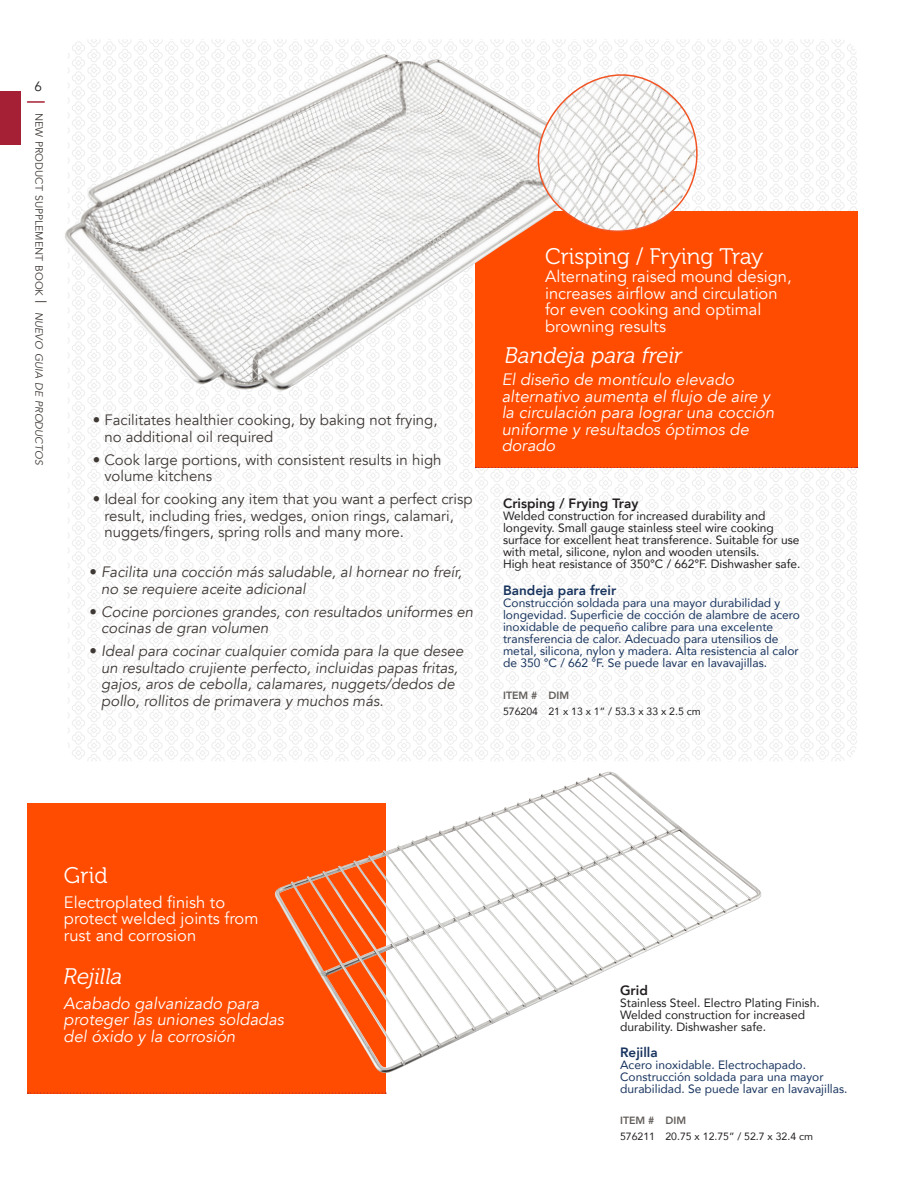
<style>
.page{position:relative;width:918px;height:1188px;background:#fff}
.page>*{position:absolute;margin:0;border:0;box-sizing:border-box;transform-origin:0 0}
.t1{font:22.5px "Museo 300";color:#fff}
.t2{font:italic 22.5px "Museo 300";color:#fff}
.t3{font:italic 16.5px/16.5px "Avenir";color:#fff}
.t4{font:16.5px/16.5px "Avenir";color:#fff}
.t5{font:italic 15px/16.5px "Avenir";color:#3e3835}
.t6{font:15px/16.5px "Avenir";color:#3e3835}
.ENGLISH_Cookware_Tab{font:800 13.5px "Avenir";color:#231f20}
.SPANISH_Cookware_Tab{font:800 13.5px "Avenir";color:#18345e}
.t7{font:13.5px "Avenir";color:#231f20}
.ENGLISH_Cookware_Tab-2{font:12px/12px "Avenir";color:#18345e}
.ENGLISH_Cookware_Tab-3{font:12px/12px "Avenir";color:#231f20}
.Item_Number{font:10.5px "Avenir";color:#231f20}
.t8{font:10.5px "Avenir";color:#3e3835}
.table_headers{font:800 10.5px "Avenir";color:#615c59}
.s1{font-size:15px}
.s2{font-style:italic}
.s3{font-style:normal}
</style>
<div class="page">
<svg style="left:28px;top:101px;width:16px;height:2px"></svg>
<div style="left:0;top:91px;width:20px;height:54px;background:#a62035"></div>
<div style="left:27px;top:804px;width:359px;height:290px;background:#ff4c00"></div>
<div style="left:68px;top:39px;width:789px;height:722px;background:linear-gradient(to right,#fafafa,#fafafa)"></div>
<div style="left:475px;top:211px;width:383px;height:257px;background:#ff4c00"></div>
<img style="left:65px;top:54px;width:445px;height:338px">
<svg style="left:475px;top:467px;width:383px;height:1px"></svg>
<svg style="left:28px;top:1093px;width:358px;height:1px"></svg>
<svg style="left:471px;top:39px;width:234px;height:201px"></svg>
<img style="left:323px;top:773px;width:278px;height:99px">
<p class="t7" style="left:35px;top:79px;width:9px">6</p>
<p class="t8" style="left:45px;top:113px;width:354px;rotate:90deg">new product supplement book <span class="s1">|</span> <span class="s2">nuevo guia de productos</span></p>
<p class="t6" style="left:104px;top:412px;width:335px;text-indent:-12px">• Facilitates healthier cooking, by baking not frying, no additional oil required</p>
<p class="t6" style="left:104px;top:451px;width:339px;text-indent:-12px">• Cook large portions, with consistent results in high volume kitchens</p>
<p class="t6" style="left:104px;top:491px;width:370px;text-indent:-12px">• Ideal for cooking any item that you want a perfect crisp result, including fries, wedges, onion rings, calamari, nuggets/fingers, spring rolls and many more.</p>
<p class="t5" style="left:101px;top:564px;width:362px;text-indent:-12px"><span class="s3">•</span> Facilita una cocción más saludable, al hornear no freír, no se requiere aceite adicional</p>
<p class="t5" style="left:101px;top:604px;width:373px;text-indent:-12px"><span class="s3">•</span> Cocine porciones grandes, con resultados uniformes en cocinas de gran volumen</p>
<p class="t5" style="left:101px;top:643px;width:364px;text-indent:-12px"><span class="s3">•</span> Ideal para cocinar cualquier comida para la que desee un resultado crujiente perfecto, incluidas papas fritas, gajos, aros de cebolla, calamares, nuggets/dedos de pollo, rollitos de primavera y muchos más.</p>
<p class="t1" style="left:545px;top:244px;width:220px">Crisping / Frying Tray</p>
<p class="t4" style="left:545px;top:269px;width:248px">Alternating raised mound design, increases airflow and circulation for even cooking and optimal browning results</p>
<p class="t2" style="left:505px;top:344px;width:179px">Bandeja para freir</p>
<p class="t3" style="left:502px;top:372px;width:274px">El diseño de montículo elevado alternativo aumenta el flujo de aire y la circulación para lograr una cocción uniforme y resultados óptimos de dorado</p>
<p class="ENGLISH_Cookware_Tab" style="left:503px;top:493px;width:137px">Crisping / Frying Tray</p>
<p class="ENGLISH_Cookware_Tab-3" style="left:503px;top:510px;width:299px">Welded construction for increased durability and longevity. Small gauge stainless steel wire cooking surface for excellent heat transference. Suitable for use with metal, silicone, nylon and wooden utensils.<br>High heat resistance of 350°C / 662°F. Dishwasher safe.</p>
<p class="SPANISH_Cookware_Tab" style="left:503px;top:580px;width:115px">Bandeja para freir</p>
<p class="ENGLISH_Cookware_Tab-2" style="left:503px;top:597px;width:298px">Construcción soldada para una mayor durabilidad y longevidad. Superficie de cocción de alambre de acero inoxidable de pequeño calibre para una excelente transferencia de calor. Adecuado para utensilios de metal, silicona, nylon y madera. Alta resistencia al calor de 350 °C / 662 °F. Se puede lavar en lavavajillas.</p>
<p class="table_headers" style="left:503px;top:687px;width:36px">ITEM #</p>
<p class="table_headers" style="left:548px;top:687px;width:22px">DIM</p>
<p class="Item_Number" style="left:503px;top:703px;width:37px">576204</p>
<p class="Item_Number" style="left:548px;top:703px;width:154px">21 x 13 x 1” / 53.3 x 33 x 2.5 cm</p>
<p class="t1" style="left:64px;top:863px;width:45px">Grid</p>
<p class="t4" style="left:64px;top:894px;width:196px">Electroplated finish to protect welded joints from rust and corrosion</p>
<p class="t2" style="left:64px;top:964px;width:60px">Rejilla</p>
<p class="t3" style="left:64px;top:995px;width:222px">Acabado galvanizado para proteger las uniones soldadas del óxido y la corrosión</p>
<p class="ENGLISH_Cookware_Tab" style="left:620px;top:980px;width:29px">Grid</p>
<p class="ENGLISH_Cookware_Tab-3" style="left:620px;top:997px;width:201px">Stainless Steel. Electro Plating Finish.<br>Welded construction for increased durability. Dishwasher safe.</p>
<p class="SPANISH_Cookware_Tab" style="left:620px;top:1041px;width:39px">Rejilla</p>
<p class="ENGLISH_Cookware_Tab-2" style="left:620px;top:1058px;width:229px">Acero inoxidable. Electrochapado.<br>Construcción soldada para una mayor durabilidad. Se puede lavar en lavavajillas.</p>
<p class="table_headers" style="left:620px;top:1112px;width:36px">ITEM #</p>
<p class="table_headers" style="left:665px;top:1112px;width:22px">DIM</p>
<p class="Item_Number" style="left:620px;top:1128px;width:37px">576211</p>
<p class="Item_Number" style="left:665px;top:1128px;width:149px">20.75 x 12.75” / 52.7 x 32.4 cm</p>
</div>
